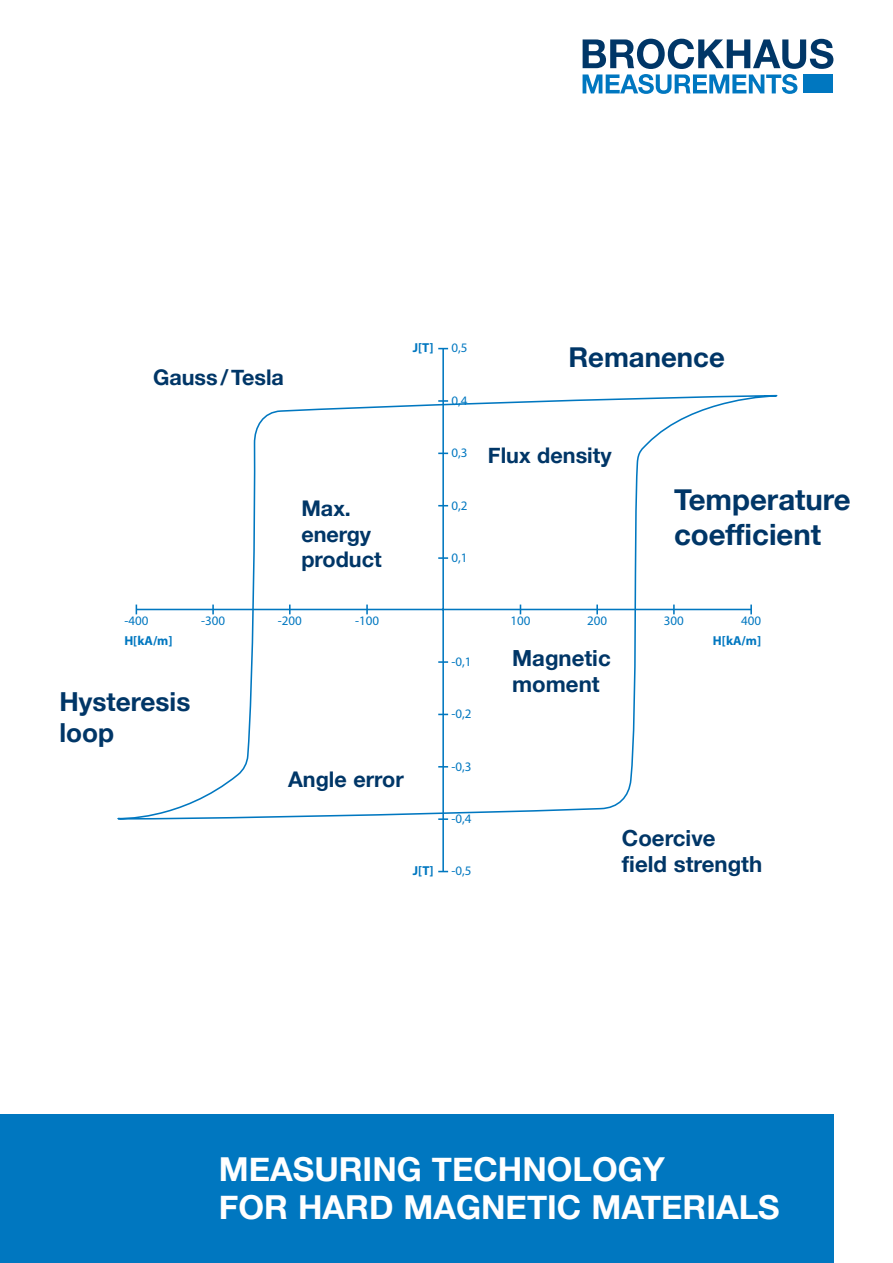
<style>
.page{position:relative;width:893px;height:1263px;background:#fff}
.page>*{position:absolute;margin:0;border:0;box-sizing:border-box;transform-origin:0 0}
.t1{font:700 33px/37.5px "Helvetica Neue";color:#fff}
.t2{font:700 29.4px/34.7px "Helvetica Neue";color:#003667}
.t3{font:700 27.6px "Helvetica Neue LT Pro";color:#003667}
.t4{font:700 26.25px/30.9px "Helvetica Neue";color:#003667}
.t5{font:700 22.2px/26.2px "Helvetica Neue";color:#003667}
.t6{font:700 21.6px/25.5px "Helvetica Neue";color:#003667}
.t7{font:13.05px "Myriad Pro";color:#0077c0}
.t8{font:700 13.05px "Myriad Pro";color:#0077c0}
</style>
<div class="page">
<div style="left:0;top:1114px;width:833px;height:149px;background:#0077c0"></div>
<svg style="left:583px;top:39px;width:250px;height:55px"></svg>
<hr style="left:442px;top:349px;width:2px;height:522px;background:#0077c0">
<svg style="left:117px;top:394px;width:661px;height:427px"></svg>
<h3 class="t6" style="left:153px;top:365px;width:132px">Gauss/Tesla</h3>
<h3 class="t6" style="left:301px;top:496px;width:82px">Max. energy product</h3>
<p class="t8" style="left:413px;top:341px;width:22px">J[T]</p>
<p class="t7" style="left:451px;top:340px;width:18px">0,5</p>
<p class="t7" style="left:451px;top:392px;width:18px">0,4</p>
<p class="t7" style="left:451px;top:445px;width:18px">0,3</p>
<p class="t7" style="left:451px;top:497px;width:18px">0,2</p>
<p class="t7" style="left:451px;top:549px;width:18px">0,1</p>
<h3 class="t3" style="left:568px;top:340px;width:158px">Remanence</h3>
<h3 class="t6" style="left:488px;top:443px;width:125px">Flux density</h3>
<h2 class="t2" style="left:674px;top:483px;width:178px">Temperature coefficient</h2>
<p class="t7" style="left:124px;top:613px;width:26px">-400</p>
<p class="t7" style="left:201px;top:613px;width:26px">-300</p>
<p class="t7" style="left:278px;top:613px;width:26px">-200</p>
<p class="t7" style="left:355px;top:613px;width:26px">-100</p>
<p class="t7" style="left:510px;top:613px;width:22px">100</p>
<p class="t7" style="left:587px;top:613px;width:22px">200</p>
<p class="t7" style="left:664px;top:613px;width:22px">300</p>
<p class="t7" style="left:741px;top:613px;width:22px">400</p>
<p class="t8" style="left:713px;top:633px;width:50px">H[kA/m]</p>
<p class="t8" style="left:124px;top:633px;width:50px">H[kA/m]</p>
<h3 class="t4" style="left:60px;top:687px;width:132px">Hysteresis loop</h3>
<h3 class="t6" style="left:288px;top:767px;width:117px">Angle error</h3>
<p class="t8" style="left:413px;top:864px;width:22px">J[T]</p>
<p class="t7" style="left:451px;top:653px;width:22px">-0,1</p>
<p class="t7" style="left:451px;top:706px;width:22px">-0,2</p>
<p class="t7" style="left:451px;top:758px;width:22px">-0,3</p>
<p class="t7" style="left:451px;top:810px;width:22px">-0,4</p>
<p class="t7" style="left:451px;top:863px;width:22px">-0,5</p>
<h3 class="t5" style="left:512px;top:645px;width:100px">Magnetic moment</h3>
<h3 class="t5" style="left:622px;top:825px;width:142px">Coercive field strength</h3>
<h1 class="t1" style="left:219px;top:1152px;width:562px">MEASURING TECHNOLOGY<br>FOR HARD MAGNETIC MATERIALS</h1>
</div>
